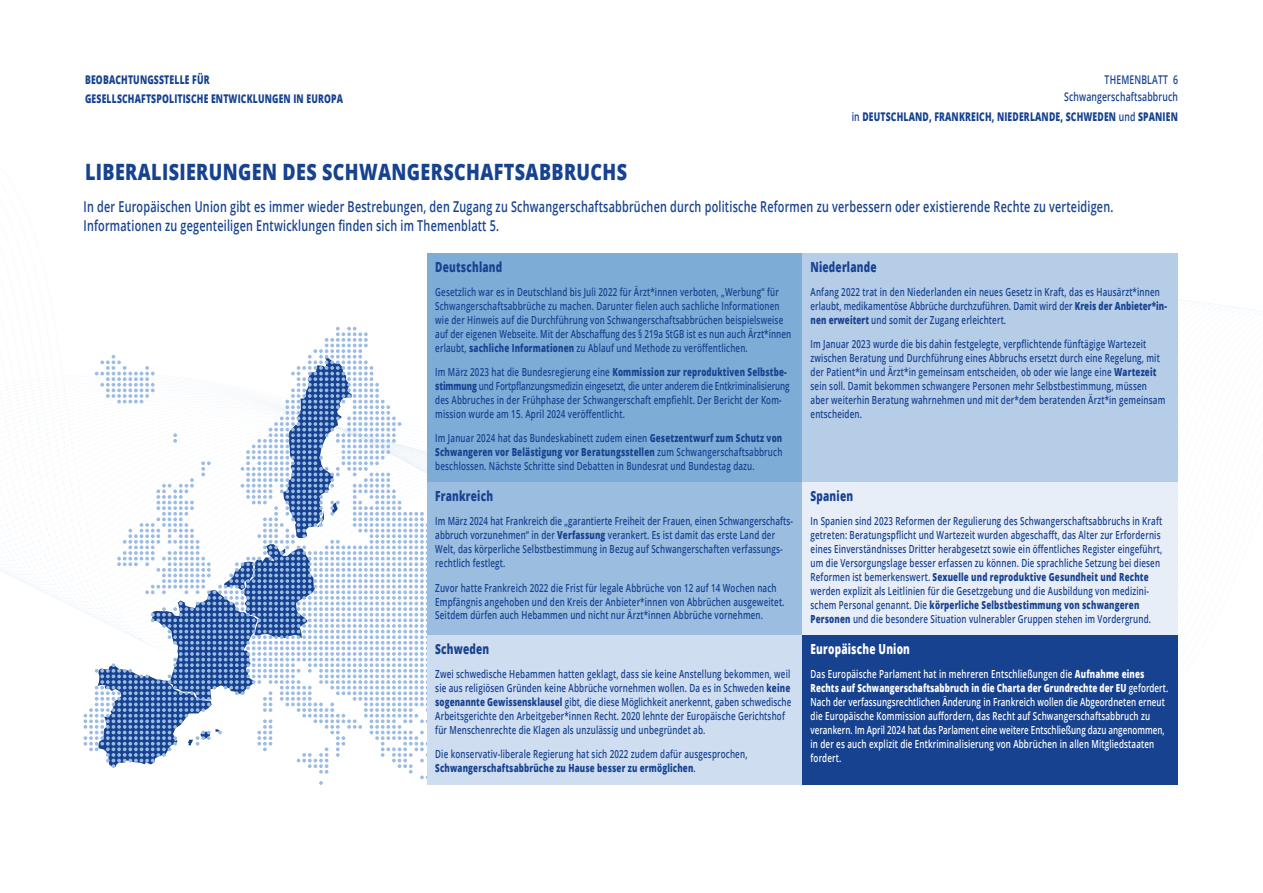
<style>
.page{position:relative;width:1263px;height:893px;background:#fff}
.page>*{position:absolute;margin:0;border:0;box-sizing:border-box;transform-origin:0 0}
.Headline_01{font:800 22.5px "Open Sans";letter-spacing:.02em;color:#174290;scale:.8 1}
.Fließtext_NEGATIV{font:600 15px/19.5px "Open Sans";letter-spacing:.02em;color:#174290;scale:.72 1}
.Fließtext_NEGATIV-2{font:800 13.95px "Open Sans";letter-spacing:.02em;color:#174290;scale:.72 1}
.Fließtext_NEGATIV-3{font:800 13.95px "Open Sans";letter-spacing:.02em;color:#fff;scale:.72 1}
.t1{font:800 12px/19.5px "Open Sans";letter-spacing:.02em;color:#174290;scale:.72 1}
.t2{font:600 12px "Open Sans";letter-spacing:.02em;color:#174290;scale:.72 1}
.Fließtext_NEGATIV-4{font:600 11.1px/14px "Open Sans";letter-spacing:.02em;color:#174290;scale:.72 1}
.Sonderauslobungen_Fl{font:600 11.1px/14px "Open Sans";letter-spacing:.02em;color:#174290;scale:.72 1}
.Sonderauslobungen_Fl-2{font:600 11.1px/14px "Open Sans";letter-spacing:.02em;color:#fff;scale:.72 1}
.s1{font-weight:600}
.s2{font-weight:800}
</style>
<div class="page">
<svg style="left:84px;top:327px;width:441px;height:458px"></svg>
<div style="left:427px;top:253px;width:376px;height:27px;background:#7dadd7"></div>
<div style="left:427px;top:280px;width:376px;height:202px;background:#7dadd7"></div>
<div style="left:427px;top:482px;width:376px;height:27px;background:#9bbde0"></div>
<div style="left:427px;top:509px;width:376px;height:126px;background:#9bbde0"></div>
<div style="left:803px;top:253px;width:375px;height:27px;background:#b6cde8"></div>
<div style="left:803px;top:280px;width:375px;height:202px;background:#b6cde8"></div>
<div style="left:427px;top:635px;width:376px;height:26px;background:#cfddf0"></div>
<div style="left:427px;top:662px;width:376px;height:122px;background:#cfddf0"></div>
<div style="left:803px;top:482px;width:375px;height:27px;background:#e8eef8"></div>
<div style="left:803px;top:509px;width:375px;height:126px;background:#e8eef8"></div>
<div style="left:803px;top:635px;width:375px;height:26px;background:#174290"></div>
<div style="left:803px;top:661px;width:375px;height:124px;background:#174290"></div>
<p class="t1" style="left:85px;top:69px;width:360px">BEOBACHTUNGSSTELLE FÜR<br>GESELLSCHAFTSPOLITISCHE ENTWICKLUNGEN IN EUROPA</p>
<p class="t2" style="left:1104px;top:71px;width:103px">THEMENBLATT 6</p>
<p class="t1" style="left:852px;top:86px;width:455px;text-align:right"><span class="s1">Schwangerschaftsabbruch<br>in</span> DEUTSCHLAND, FRANKREICH, NIEDERLANDE, SCHWEDEN <span class="s1">und</span> SPANIEN</p>
<p class="Headline_01" style="left:85px;top:154px;width:679px">LIBERALISIERUNGEN DES SCHWANGERSCHAFTSABBRUCHS</p>
<p class="Fließtext_NEGATIV" style="left:84px;top:196px;width:1432px">In der Europäischen Union gibt es immer wieder Bestrebungen, den Zugang zu Schwangerschaftsabbrüchen durch politische Reformen zu verbessern oder existierende Rechte zu verteidigen.<br>Informationen zu gegenteiligen Entwicklungen finden sich im Themenblatt 5.</p>
<p class="Fließtext_NEGATIV-2" style="left:435px;top:256px;width:95px">Deutschland</p>
<p class="Sonderauslobungen_Fl" style="left:435px;top:285px;width:496px">Gesetzlich war es in Deutschland bis Juli 2022 für Ärzt*innen verboten, „Werbung“ für Schwangerschaftsabbrüche zu machen. Darunter fielen auch sachliche Informationen wie der Hinweis auf die Durchführung von Schwangerschaftsabbrüchen beispielsweise auf der eigenen Webseite. Mit der Abschaffung des § 219a StGB ist es nun auch Ärzt*innen erlaubt, <span class="s2">sachliche Informationen</span> zu Ablauf und Methode zu veröffentlichen.</p>
<p class="Sonderauslobungen_Fl" style="left:435px;top:365px;width:493px">Im März 2023 hat die Bundesregierung eine <span class="s2">Kommission zur reproduktiven Selbstbe&shy;stimmung</span> und Fortpflanzungsmedizin eingesetzt, die unter anderem die Entkriminalisierung des Abbruches in der Frühphase der Schwangerschaft empfiehlt. Der Bericht der Kom-</p>
<p class="Sonderauslobungen_Fl" style="left:435px;top:407px;width:265px">mission wurde am 15. April 2024 veröffentlicht.</p>
<p class="Sonderauslobungen_Fl" style="left:435px;top:431px;width:484px;text-align:justify">Im Januar 2024 hat das Bundeskabinett zudem einen <span class="s2">Gesetzentwurf zum Schutz von Schwangeren vor Belästigung vor Beratungsstellen</span> zum Schwangerschaftsabbruch beschlossen. Nächste Schritte sind Debatten in Bundesrat und Bundestag dazu.</p>
<p class="Fließtext_NEGATIV-2" style="left:435px;top:485px;width:82px">Frankreich</p>
<p class="Fließtext_NEGATIV-4" style="left:435px;top:514px;width:498px">Im März 2024 hat Frankreich die „garantierte Freiheit der Frauen, einen Schwangerschafts&shy;abbruch vorzunehmen“ in der <span class="s2">Verfassung</span> verankert. Es ist damit das erste Land der Welt, das körperliche Selbstbestimmung in Bezug auf Schwangerschaften verfassungs&shy;rechtlich festlegt.</p>
<p class="Fließtext_NEGATIV-4" style="left:435px;top:580px;width:486px">Zuvor hatte Frankreich 2022 die Frist für legale Abbrüche von 12 auf 14 Wochen nach<br>Empfängnis angehoben und den Kreis der Anbieter*innen von Abbrüchen ausgeweitet.<br>Seitdem dürfen auch Hebammen und nicht nur Ärzt*innen Abbrüche vornehmen.</p>
<p class="Fließtext_NEGATIV-2" style="left:810px;top:256px;width:93px">Niederlande</p>
<p class="Fließtext_NEGATIV-4" style="left:810px;top:285px;width:496px">Anfang 2022 trat in den Niederlanden ein neues Gesetz in Kraft, das es Hausärzt*innen erlaubt, medikamentöse Abbrüche durchzuführen. Damit wird der <span class="s2">Kreis der Anbieter*in&shy;nen erweitert</span> und somit der Zugang erleichtert.</p>
<p class="Fließtext_NEGATIV-4" style="left:810px;top:337px;width:494px">Im Januar 2023 wurde die bis dahin festgelegte, verpflichtende fünftägige Wartezeit zwischen Beratung und Durchführung eines Abbruchs ersetzt durch eine Regelung, mit der Patient*in und Ärzt*in gemeinsam entscheiden, ob oder wie lange eine <span class="s2">Wartezeit </span>sein soll. Damit bekommen schwangere Personen mehr Selbstbestimmung, müssen aber weiterhin Beratung wahrnehmen und mit der*dem beratenden Ärzt*in gemeinsam entscheiden.</p>
<p class="Fließtext_NEGATIV-2" style="left:810px;top:485px;width:61px">Spanien</p>
<p class="Fließtext_NEGATIV-4" style="left:810px;top:514px;width:490px">In Spanien sind 2023 Reformen der Regulierung des Schwangerschaftsabbruchs in Kraft getreten: Beratungspflicht und Wartezeit wurden abgeschafft, das Alter zur Erfordernis eines Einverständnisses Dritter herabgesetzt sowie ein öffentliches Register eingeführt, um die Versorgungslage besser erfassen zu können. Die sprachliche Setzung bei diesen Reformen ist bemerkenswert. <span class="s2">Sexuelle und reproduktive Gesundheit und Rechte </span>werden explizit als Leitlinien für die Gesetzgebung und die Ausbildung von medizini&shy;schem Personal genannt. Die <span class="s2">körperliche Selbstbestimmung von schwangeren</span></p>
<p class="Fließtext_NEGATIV-4" style="left:810px;top:612px;width:474px"><span class="s2">Personen</span> und die besondere Situation vulnerabler Gruppen stehen im Vordergrund.</p>
<p class="Fließtext_NEGATIV-2" style="left:435px;top:638px;width:77px">Schweden</p>
<p class="Fließtext_NEGATIV-4" style="left:435px;top:667px;width:496px;text-align:justify">Zwei schwedische Hebammen hatten geklagt, dass sie keine Anstellung bekommen, weil sie aus religiösen Gründen keine Abbrüche vornehmen wollen. Da es in Schweden <span class="s2">keine sogenannte Gewissensklausel</span> gibt, die diese Möglichkeit anerkennt, gaben schwedische Arbeitsgerichte den Arbeitgeber*innen Recht. 2020 lehnte der Europäische Gerichtshof</p>
<p class="Fließtext_NEGATIV-4" style="left:435px;top:723px;width:377px">für Menschenrechte die Klagen als unzulässig und unbegründet ab.</p>
<p class="Fließtext_NEGATIV-4" style="left:435px;top:747px;width:435px">Die konservativ-liberale Regierung hat sich 2022 zudem dafür ausgesprochen,<br><span class="s2">Schwangerschaftsabbrüche zu Hause besser zu ermöglichen</span>.</p>
<p class="Fließtext_NEGATIV-3" style="left:810px;top:638px;width:140px">Europäische Union</p>
<p class="Sonderauslobungen_Fl-2" style="left:810px;top:667px;width:498px">Das Europäische Parlament hat in mehreren Entschließungen die <span class="s2">Aufnahme eines Rechts auf Schwangerschaftsabbruch in die Charta der Grundrechte der EU</span> gefordert.<br>Nach der verfassungsrechtlichen Änderung in Frankreich wollen die Abgeordneten erneut die Europäische Kommission auffordern, das Recht auf Schwangerschaftsabbruch zu verankern. Im April 2024 hat das Parlament eine weitere Entschließung dazu angenommen,</p>
<p class="Sonderauslobungen_Fl-2" style="left:810px;top:736px;width:479px">in der es auch explizit die Entkriminalisierung von Abbrüchen in allen Mitgliedstaaten fordert.</p>
</div>
